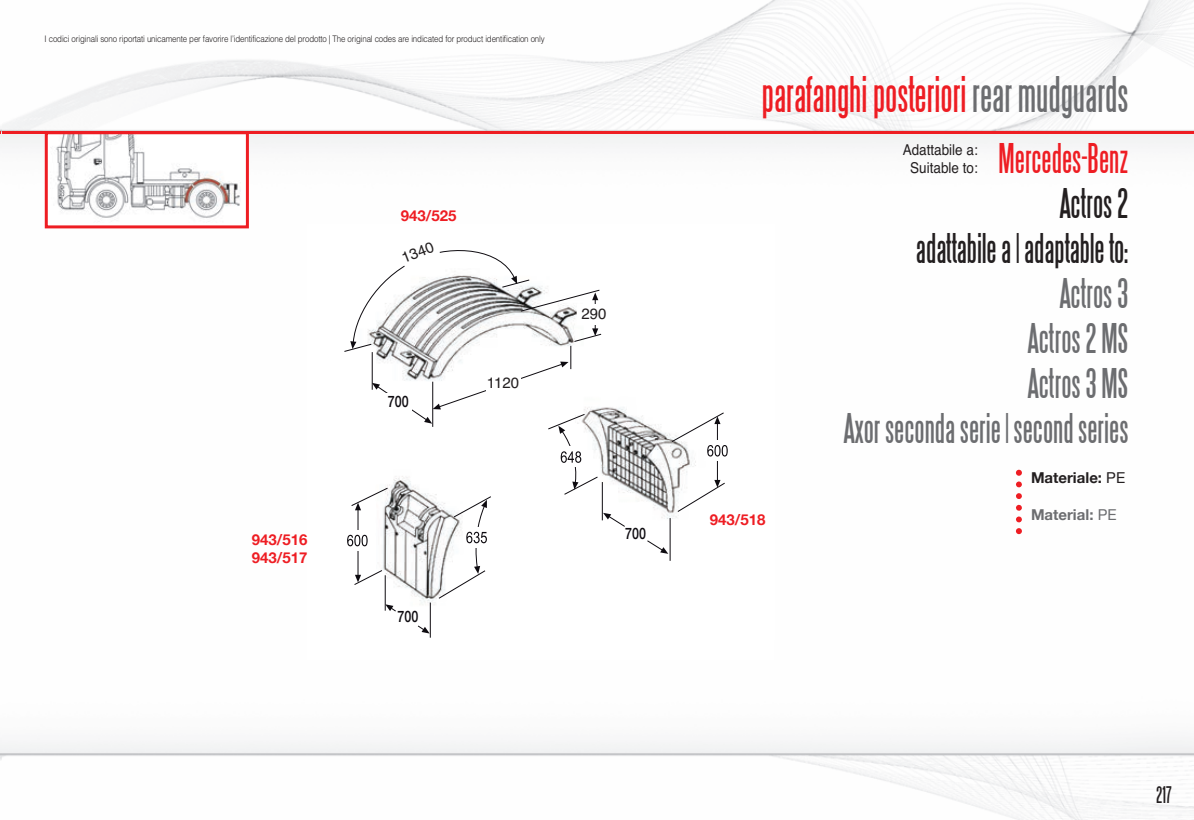
<style>
.page{position:relative;width:1194px;height:820px;background:#fff}
.page>*{position:absolute;margin:0;border:0;box-sizing:border-box;transform-origin:0 0}
.t1{font:45px "Steelfish";color:#ee1d23}
.t2{font:37.5px/45px "Steelfish";color:#6c6d70;text-align:right}
.t3{font:37.5px/45px "Steelfish";color:#231f20;text-align:right}
.t4{font:37.5px "Steelfish";color:#ee1d23}
.t5{font:21px "Steelfish";color:#231f20}
.t6{font:500 15.75px "Helvetica Neue";letter-spacing:.005em;color:#0e0b10;scale:.79 1}
.t7{font:700 15px/18px "Helvetica Neue";color:#ee1d23}
.t8{font:15px/18px "Helvetica";color:#231f20;text-align:center;scale:.9 1}
.t9{font:700 15px "Helvetica Neue";color:#231f20}
.t10{font:700 15px "Helvetica Neue";color:#6c6d70}
.t11{font:15px "Helvetica";color:#231f20}
.t12{font:300 9px "Helvetica";letter-spacing:-.015em;color:#231f20;scale:.88 1}
.s1{color:#6c6d70}
.s2{font-weight:400}
</style>
<div class="page">
<hr style="left:3px;top:131px;width:1191px;height:3px;background:#ee1d23">
<img style="left:56px;top:135px;width:185px;height:83px">
<div style="left:45px;top:131px;width:204px;height:97px;border:3px solid #ee1d23"></div>
<svg style="left:1016px;top:470px;width:6px;height:64px"></svg>
<svg style="left:344px;top:250px;width:384px;height:388px"></svg>
<p class="t12" style="left:45px;top:31px;width:570px">I codici originali sono riportati unicamente per favorire l’identificazione del prodotto | The original codes are indicated for product identification only</p>
<h3 class="t7" style="left:252px;top:530px;width:57px">943/516<br>943/517</h3>
<h3 class="t7" style="left:401px;top:206px;width:57px">943/525</h3>
<h3 class="t11" style="left:399px;top:250px;width:35px;rotate:-21deg">1340</h3>
<h3 class="t6" style="left:388px;top:392px;width:28px">700</h3>
<h3 class="t11" style="left:487px;top:374px;width:34px">1120</h3>
<h3 class="t6" style="left:490px;top:375px;width:37px">1110</h3>
<h3 class="t6" style="left:397px;top:607px;width:28px">700</h3>
<h3 class="t6" style="left:586px;top:303px;width:28px">330</h3>
<h3 class="t11" style="left:582px;top:305px;width:27px">290</h3>
<h3 class="t6" style="left:625px;top:524px;width:28px">700</h3>
<h1 class="t1" style="left:762px;top:71px;width:368px">parafanghi posteriori <span class="s1">rear mudguards</span></h1>
<h3 class="t7" style="left:710px;top:510px;width:57px">943/518</h3>
<h2 class="t4" style="left:998px;top:138px;width:131px">Mercedes-Benz</h2>
<h2 class="t3" style="left:916px;top:181px;width:214px">Actros 2<br>adattabile a | adaptable to:</h2>
<h2 class="t2" style="left:844px;top:271px;width:286px">Actros 3<br>Actros 2 MS<br>Actros 3 MS<br>Axor seconda serie | second series</h2>
<h3 class="t9" style="left:1031px;top:469px;width:96px">Materiale: <span class="s2">PE</span></h3>
<h3 class="t10" style="left:1031px;top:505px;width:87px">Material: <span class="s2">PE</span></h3>
<h3 class="t8" style="left:903px;top:141px;width:85px">Adattabile a:<br>Suitable to:</h3>
<h3 class="t5" style="left:1156px;top:784px;width:17px">217</h3>
</div>
